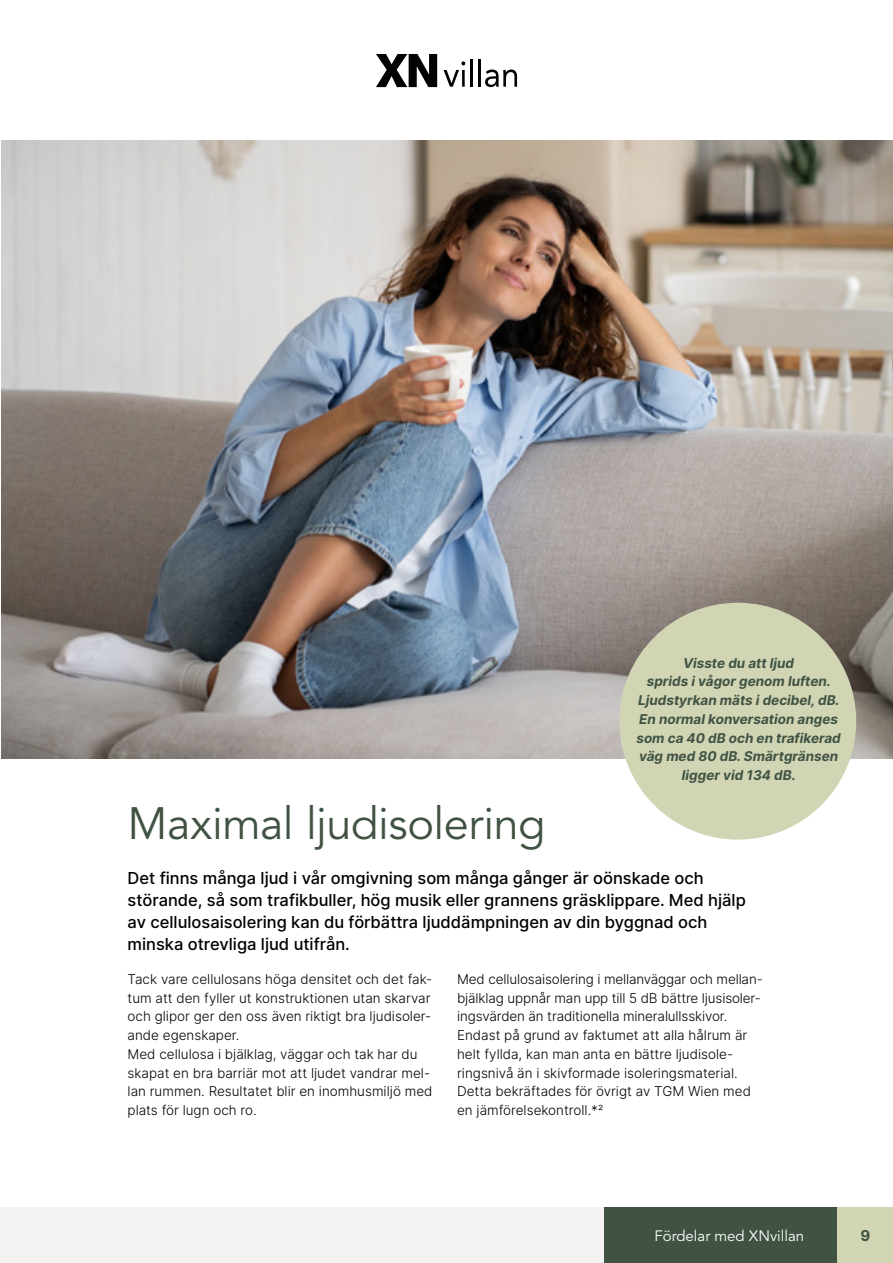
<style>
.page{position:relative;width:893px;height:1263px;background:#fff}
.page>*{position:absolute;margin:0;border:0;box-sizing:border-box;transform-origin:0 0}
.t1{font:45px "Avenir LT Std";letter-spacing:-.01em;color:#405343}
.t2{font:500 16.5px/21.8px "Inter";color:#000}
.t3{font:15px "Avenir LT Std";color:#fff}
.t4{font:700 15px "Inter";color:#405343}
.t5{font:300 13.5px/18.8px "Inter";color:#000}
.t6{font:italic 700 13.5px/18.8px "Inter";color:#405343;text-align:center}
</style>
<div class="page">
<div style="left:0;top:1207px;width:893px;height:56px;background:#f5f3f1"></div>
<div style="left:604px;top:1207px;width:234px;height:56px;background:#405343"></div>
<div style="left:838px;top:1207px;width:55px;height:55px;background:#d1d5b4"></div>
<svg style="left:376px;top:54px;width:61px;height:33px"></svg>
<svg style="left:443px;top:61px;width:22px;height:26px"></svg>
<hr style="left:470px;top:60px;width:3px;height:27px;background:#010202">
<hr style="left:478px;top:60px;width:3px;height:27px;background:#010202">
<svg style="left:485px;top:70px;width:32px;height:17px"></svg>
<img style="left:1px;top:140px;width:892px;height:618px">
<div style="left:619px;top:603px;width:237px;height:237px;background:#d1d5b4;border-radius:50%"></div>
<h1 class="t1" style="left:128px;top:798px;width:420px">Maximal ljudisolering</h1>
<p class="t6" style="left:636px;top:653px;width:206px">Visste du att ljud<br>sprids i vågor genom luften.<br>Ljudstyrkan mäts i decibel, dB.<br>En normal konversation anges som ca 40 dB och en trafikerad väg med 80 dB. Smärtgränsen ligger vid 134 dB.</p>
<p class="t2" style="left:128px;top:867px;width:620px">Det finns många ljud i vår omgivning som många gånger är oönskade och störande, så som trafikbuller, hög musik eller grannens gräsklippare. Med hjälp av cellulosaisolering kan du förbättra ljuddämpningen av din byggnad och minska otrevliga ljud utifrån.</p>
<p class="t5" style="left:128px;top:969px;width:306px">Tack vare cellulosans höga densitet och det fak&shy;tum att den fyller ut konstruktionen utan skarvar och glipor ger den oss även riktigt bra ljudisoler&shy;ande egenskaper.<br>Med cellulosa i bjälklag, väggar och tak har du skapat en bra barriär mot att ljudet vandrar mel&shy;lan rummen. Resultatet blir en inomhusmiljö med plats för lugn och ro.</p>
<p class="t5" style="left:457px;top:969px;width:307px">Med cellulosaisolering i mellanväggar och mellan&shy;bjälklag uppnår man upp till 5 dB bättre ljusisoler&shy;ingsvärden än traditionella mineralullsskivor.<br>Endast på grund av faktumet att alla hålrum är helt fyllda, kan man anta en bättre ljudisole&shy;ringsnivå än i skivformade isoleringsmaterial.<br>Detta bekräftades för övrigt av TGM Wien med en jämförelsekontroll.*2</p>
<p class="t3" style="left:654px;top:1227px;width:151px">Fördelar med XNvillan</p>
<p class="t4" style="left:860px;top:1224px;width:11px">9</p>
</div>
